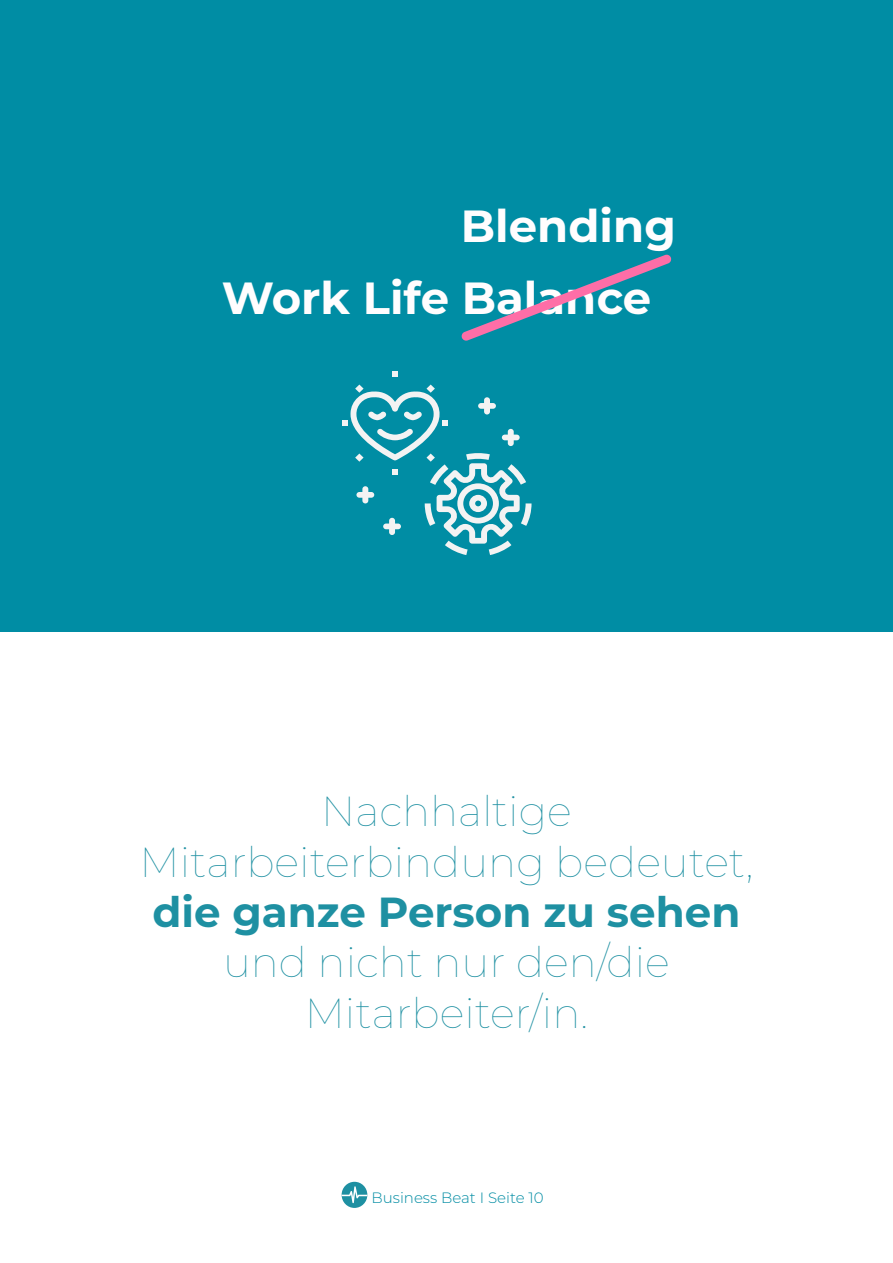
<style>
.page{position:relative;width:893px;height:1263px;background:#fff}
.page>*{position:absolute;margin:0;border:0;box-sizing:border-box;transform-origin:0 0}
.t1{font:700 45px "Montserrat";color:#fffdfe}
.t2{font:100 42px/50.4px "Montserrat";color:#1e90a2;text-align:center}
.t3{font:300 15px "Montserrat";color:#008ca3}
.s1{font-weight:700}
</style>
<div class="page">
<div style="left:0;top:0;width:893px;height:631px;background:#008da4"></div>
<div style="left:342px;top:1182px;width:25px;height:26px;background:#1e90a2;border-radius:50%"></div>
<svg style="left:342px;top:1186px;width:25px;height:17px"></svg>
<svg style="left:461px;top:254px;width:211px;height:87px"></svg>
<svg style="left:392px;top:371px;width:6px;height:6px"></svg>
<svg style="left:342px;top:385px;width:190px;height:170px"></svg>
<p class="t1" style="left:461px;top:193px;width:217px">Blending</p>
<p class="t1" style="left:222px;top:266px;width:431px">Work Life Balance</p>
<p class="t2" style="left:140px;top:785px;width:615px">Nachhaltige<br>Mitarbeiterbindung bedeutet, <span class="s1">die ganze Person zu sehen</span></p>
<p class="t2" style="left:223px;top:936px;width:448px">und nicht nur den/die</p>
<p class="t2" style="left:305px;top:986px;width:285px">Mitarbeiter/in.</p>
<p class="t3" style="left:371px;top:1187px;width:174px">Business Beat I Seite 10</p>
</div>
